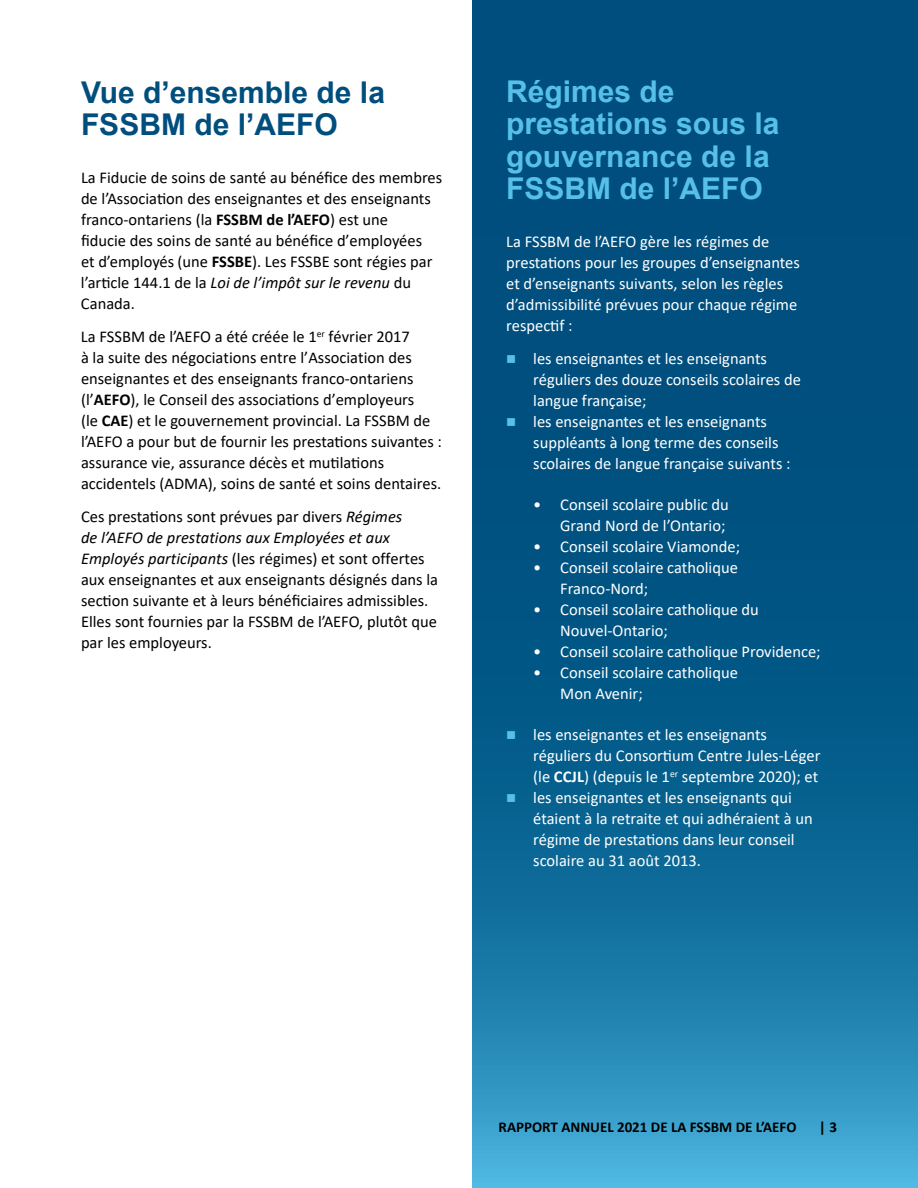
<style>
.page{position:relative;width:918px;height:1188px;background:#fff}
.page>*{position:absolute;margin:0;border:0;box-sizing:border-box;transform-origin:0 0}
.t1{font:700 30px/32.4px "Arial";color:#56c0e8}
.t2{font:700 30px/32.4px "Arial";color:#004e7d}
.t3{font:16.5px/21px "Calibri";color:#000}
.t4{font:16.5px/21px "Calibri";color:#fff}
.t5{font:700 15px "Calibri";color:#000}
.s1{font-weight:700}
.s2{font-style:italic}
</style>
<div class="page">
<svg style="left:472px;top:0;width:446px;height:1188px;background:#0b6290"></svg>
<svg style="left:507px;top:355px;width:8px;height:8px"></svg>
<svg style="left:507px;top:418px;width:8px;height:8px"></svg>
<svg style="left:507px;top:731px;width:8px;height:8px"></svg>
<svg style="left:507px;top:794px;width:8px;height:8px"></svg>
<h1 class="t2" style="left:81px;top:76px;width:306px">Vue d’ensemble de la<br>FSSBM de l’AEFO</h1>
<p class="t3" style="left:81px;top:167px;width:363px">La Fiducie de soins de santé au bénéfice des membres de l’Association des enseignantes et des enseignants franco-ontariens (la <span class="s1">FSSBM de l’AEFO</span>) est une<br>fiducie des soins de santé au bénéfice d’employées<br>et d’employés (une <span class="s1">FSSBE</span>). Les FSSBE sont régies par l’article 144.1 de la <span class="s2">Loi de l’impôt sur le revenu</span> du Canada.</p>
<p class="t3" style="left:81px;top:326px;width:363px">La FSSBM de l’AEFO a été créée le 1<sup>er</sup> février 2017<br>à la suite des négociations entre l’Association des enseignantes et des enseignants franco-ontariens (l’<span class="s1">AEFO</span>), le Conseil des associations d’employeurs<br>(le <span class="s1">CAE</span>) et le gouvernement provincial. La FSSBM de l’AEFO a pour but de fournir les prestations suivantes : assurance vie, assurance décès et mutilations accidentels (ADMA), soins de santé et soins dentaires.</p>
<p class="t3" style="left:81px;top:506px;width:359px">Ces prestations sont prévues par divers <span class="s2">Régimes<br>de l’AEFO de prestations aux Employées et aux Employés participants</span> (les régimes) et sont offertes aux enseignantes et aux enseignants désignés dans la section suivante et à leurs bénéficiaires admissibles.<br>Elles sont fournies par la FSSBM de l’AEFO, plutôt que par les employeurs.</p>
<h1 class="t1" style="left:506px;top:75px;width:275px">Régimes de prestations sous la gouvernance de la<br>FSSBM de l’AEFO</h1>
<p class="t4" style="left:506px;top:231px;width:295px">La FSSBM de l’AEFO gère les régimes de prestations pour les groupes d’enseignantes et d’enseignants suivants, selon les règles d’admissibilité prévues pour chaque régime respectif :</p>
<p class="t4" style="left:533px;top:348px;width:269px">les enseignantes et les enseignants réguliers des douze conseils scolaires de langue française;<br>les enseignantes et les enseignants suppléants à long terme des conseils scolaires de langue française suivants :</p>
<p class="t4" style="left:533px;top:494px;width:197px;text-align:right">• Conseil scolaire public du<br>Grand Nord de l’Ontario;</p>
<p class="t4" style="left:533px;top:536px;width:208px">• Conseil scolaire Viamonde;</p>
<p class="t4" style="left:560px;top:557px;width:179px;text-indent:-27px">• Conseil scolaire catholique<br>Franco-Nord;</p>
<p class="t4" style="left:560px;top:599px;width:200px;text-indent:-27px">• Conseil scolaire catholique du<br>Nouvel-Ontario;</p>
<p class="t4" style="left:533px;top:641px;width:289px">• Conseil scolaire catholique Providence;</p>
<p class="t4" style="left:560px;top:662px;width:179px;text-indent:-27px">• Conseil scolaire catholique<br>Mon Avenir;</p>
<p class="t4" style="left:533px;top:724px;width:289px">les enseignantes et les enseignants réguliers du Consortium Centre Jules-Léger (le <span class="s1">CCJL</span>) (depuis le 1<sup>er</sup> septembre 2020); et les enseignantes et les enseignants qui étaient à la retraite et qui adhéraient à un régime de prestations dans leur conseil scolaire au 31 août 2013.</p>
<p class="t5" style="left:499px;top:1117px;width:299px">RAPPORT ANNUEL 2021 DE LA FSSBM DE L’AEFO</p>
<p class="t5" style="left:819px;top:1117px;width:20px">| 3</p>
</div>
